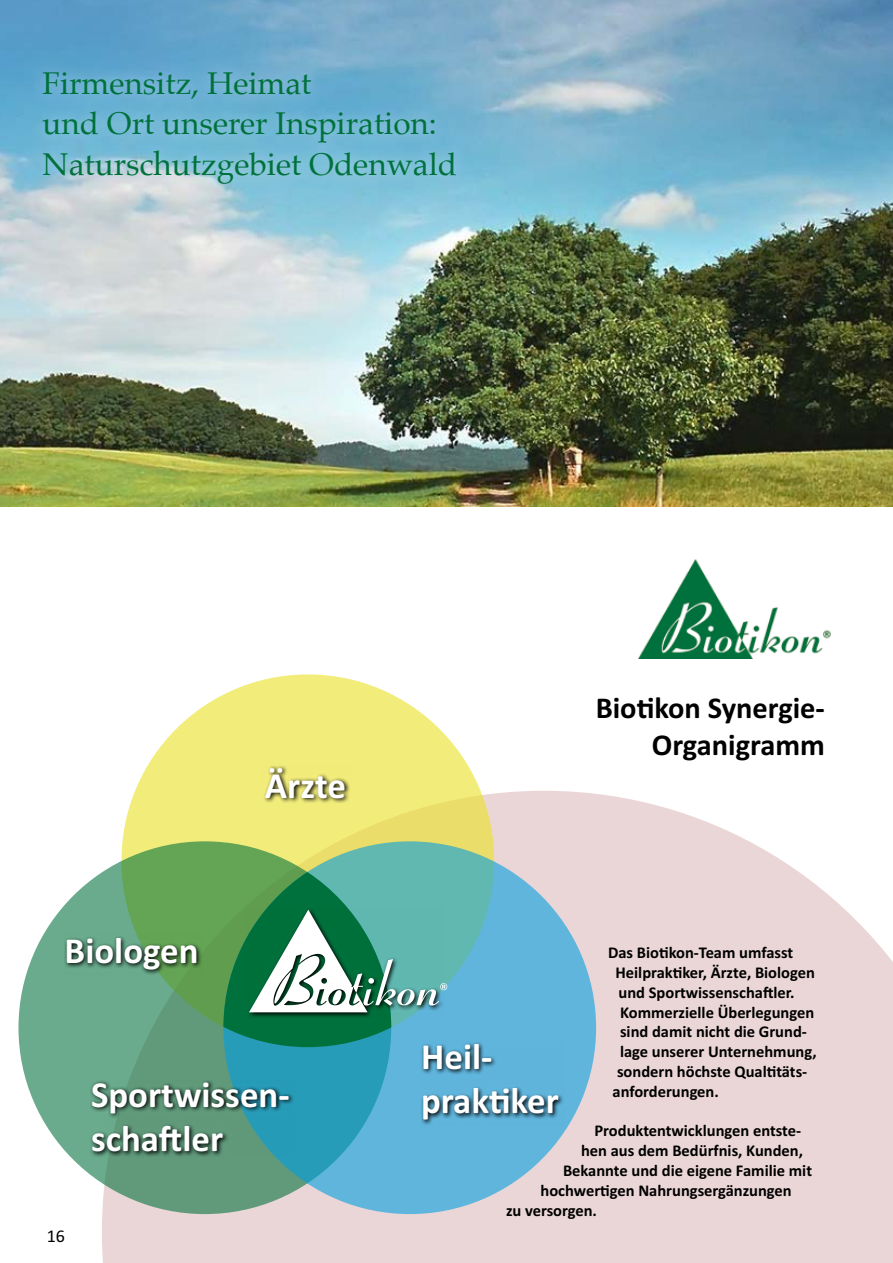
<style>
.page{position:relative;width:893px;height:1263px;background:#fff}
.page>*{position:absolute;margin:0;border:0;box-sizing:border-box;transform-origin:0 0}
.t1{font:700 36.9px/44.2px "Calibri";color:#fff}
.t2{font:31.5px/40.5px "Palatino";color:#00713c}
.t3{font:700 30.45px/36.6px "Calibri";color:#000;text-align:right}
.t4{font:18px "Calibri";color:#000}
.t5{font:700 16.5px "Calibri";color:#000}
</style>
<div class="page">
<img style="left:639px;top:560px;width:192px;height:99px">
<svg style="left:102px;top:791px;width:791px;height:472px;background:#ecdada"></svg>
<div style="left:121px;top:674px;width:373px;height:373px;background:linear-gradient(to right,#f4f080,#eee573);border-radius:50%"></div>
<svg style="left:18px;top:841px;width:373px;height:373px;background:#65a479"></svg>
<svg style="left:223px;top:841px;width:373px;height:373px;background:#54b0cf"></svg>
<svg style="left:263px;top:765px;width:88px;height:39px;background:#b4b05b"></svg>
<svg style="left:64px;top:935px;width:139px;height:41px;background:#4a7a55"></svg>
<svg style="left:89px;top:1079px;width:205px;height:78px;background:#417b6e"></svg>
<svg style="left:420px;top:1041px;width:145px;height:84px;background:#4d93b3"></svg>
<svg style="left:223px;top:872px;width:224px;height:175px;background:#519f85"></svg>
<img style="left:0;top:0;width:893px;height:506px">
<div style="left:30px;top:57px;width:439px;height:142px;background:#fff;opacity:.5"></div>
<h2 class="t2" style="left:43px;top:63px;width:416px">Firmensitz, Heimat<br>und Ort unserer Inspiration:<br>Naturschutzgebiet Odenwald</h2>
<h1 class="t1" style="left:265px;top:761px;width:83px">Ärzte</h1>
<h3 class="t3" style="left:596px;top:688px;width:231px">Biotikon Synergie-<br>Organigramm</h3>
<h1 class="t1" style="left:65px;top:927px;width:135px">Biologen</h1>
<h1 class="t1" style="left:91px;top:1070px;width:200px">Sportwissen&shy;schaftler</h1>
<p class="t4" style="left:47px;top:1225px;width:20px">16</p>
<p class="t5" style="left:608px;top:942px;width:187px">Das Biotikon-Team umfasst</p>
<p class="t5" style="left:615px;top:962px;width:201px">Heilpraktiker, Ärzte, Biologen</p>
<p class="t5" style="left:618px;top:982px;width:178px">und Sportwissenschaftler.</p>
<p class="t5" style="left:620px;top:1002px;width:196px">Kommerzielle Überlegungen</p>
<p class="t5" style="left:620px;top:1022px;width:188px">sind damit nicht die Grund-</p>
<p class="t5" style="left:620px;top:1041px;width:198px">lage unserer Unternehmung,</p>
<p class="t5" style="left:617px;top:1061px;width:191px">sondern höchste Qualtitäts-</p>
<p class="t5" style="left:612px;top:1081px;width:108px">anforderungen.</p>
<p class="t5" style="left:594px;top:1121px;width:208px">Produktentwicklungen entste-</p>
<p class="t5" style="left:581px;top:1140px;width:224px">hen aus dem Bedürfnis, Kunden,</p>
<p class="t5" style="left:563px;top:1160px;width:251px">Bekannte und die eigene Familie mit</p>
<p class="t5" style="left:540px;top:1180px;width:253px">hochwertigen Nahrungsergänzungen</p>
<p class="t5" style="left:506px;top:1200px;width:93px">zu versorgen.</p>
<h1 class="t1" style="left:421px;top:1033px;width:139px">Heil&shy;praktiker</h1>
</div>
